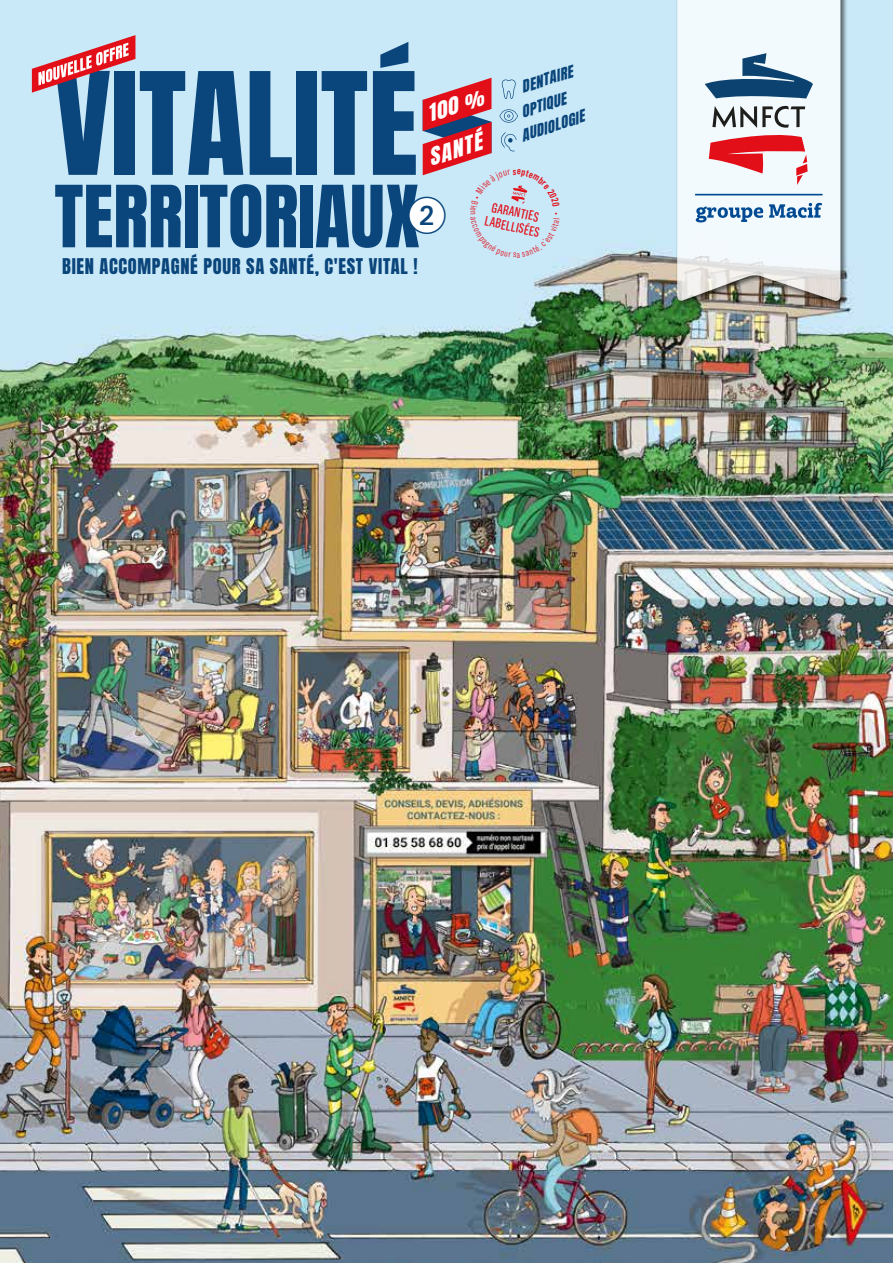
<style>
.page{position:relative;width:893px;height:1263px;background:#fff}
.page>*{position:absolute;margin:0;border:0;box-sizing:border-box;transform-origin:0 0}
.t1{font:120.9px "Anton";color:#0a457b}
.t2{font:72.75px "Anton";color:#0a457b}
.t3{font:italic 20.25px "Anton";color:#fff;scale:1.11 1}
.t4{font:italic 19.8px "Anton";color:#fff;scale:1.1 1}
.t5{font:18.45px "Anton";letter-spacing:.035em;color:#0a457b}
.t6{font:italic 14.25px "Anton";color:#0a457b;scale:1.05 1}
.t7{font:13.5px/14.7px "Grotzec Head Condensed";color:#e20e18;text-align:center}
.s1{font-size:17.55px}
</style>
<div class="page">
<img style="left:0;top:0;width:893px;height:1263px">
<div style="left:675px;top:0;width:173px;height:309px;background:#000;opacity:.75"></div>
<svg style="left:677px;top:0;width:163px;height:302px;fill:#f2fafd"></svg>
<svg style="left:32px;top:35px;width:103px;height:58px;background:#d7acb8"></svg>
<svg style="left:705px;top:53px;width:108px;height:46px"></svg>
<svg style="left:709px;top:106px;width:99px;height:79px"></svg>
<svg style="left:696px;top:207px;width:67px;height:15px"></svg>
<svg style="left:769px;top:203px;width:53px;height:15px"></svg>
<hr style="left:695px;top:194px;width:128px;height:1px;background:#004a93">
<svg style="left:408px;top:78px;width:152px;height:180px;background:#c9c2d0"></svg>
<h1 class="t1" style="left:54px;top:62px;width:365px">VITALITÉ</h1>
<h2 class="t2" style="left:54px;top:180px;width:367px">TERRITORIAUX</h2>
<p class="t5" style="left:62px;top:257px;width:357px">BIEN ACCOMPAGNÉ POUR SA SANTÉ, C'EST VITAL !</p>
<p class="t4" style="left:424px;top:105px;width:54px;rotate:-18deg">100 <span class="s1">%</span></p>
<p class="t3" style="left:425px;top:148px;width:51px;rotate:-18deg">SANTÉ</p>
<p class="t6" style="left:519px;top:80px;width:52px;rotate:-18deg">DENTAIRE</p>
<p class="t6" style="left:519px;top:105px;width:46px;rotate:-18deg">OPTIQUE</p>
<p class="t6" style="left:519px;top:129px;width:64px;rotate:-18deg">AUDIOLOGIE</p>
<p class="t7" style="left:489px;top:199px;width:58px;rotate:12deg">GARANTIES<br>LABELLISÉES</p>
</div>
